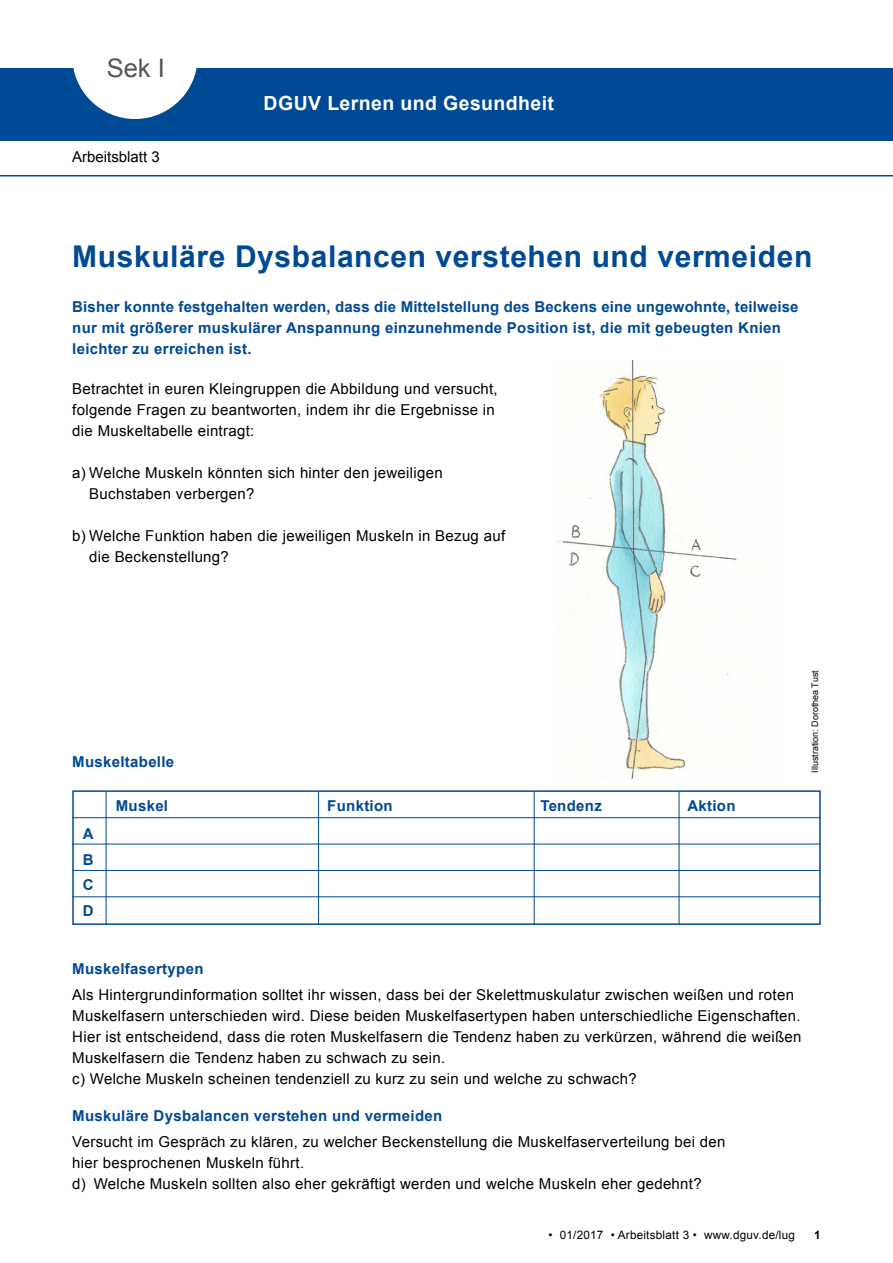
<style>
.page{position:relative;width:893px;height:1263px;background:#fff}
.page>*{position:absolute;margin:0;border:0;box-sizing:border-box;transform-origin:0 0}
.t1{font:700 30px "Arial";letter-spacing:.02em;color:#004994}
.t2{font:25.5px "Arial";color:#555}
.t3{font:700 19.5px "Arial";letter-spacing:.02em;color:#fff}
.t4{font:15px/21px "Arial";letter-spacing:.02em;color:#000}
.t5{font:700 15px/25.5px "Arial";letter-spacing:.02em;color:#004994;text-align:justify}
.t6{font:15px "Arial";color:#000}
.t7{font:11.7px "Arial";letter-spacing:.02em;color:#000}
.t8{font:700 11.7px "Arial";color:#000}
.t9{font:9px "Arial";color:#000}
</style>
<div class="page">
<div style="left:0;top:68px;width:893px;height:72px;background:#004994"></div>
<svg style="left:73px;top:68px;width:124px;height:51px"></svg>
<hr style="left:0;top:175px;width:893px;height:1px;background:#004994">
<img style="left:557px;top:361px;width:184px;height:417px">
<div style="left:72px;top:790px;width:749px;height:135px;border:2px solid #004994"></div>
<hr style="left:72px;top:817px;width:749px;height:1px;background:#004994">
<hr style="left:72px;top:844px;width:749px;height:1px;background:#004994">
<hr style="left:72px;top:870px;width:749px;height:1px;background:#004994">
<hr style="left:72px;top:896px;width:749px;height:1px;background:#004994">
<hr style="left:106px;top:791px;width:1px;height:134px;background:#004994">
<hr style="left:318px;top:791px;width:1px;height:134px;background:#004994">
<hr style="left:534px;top:791px;width:1px;height:134px;background:#004994">
<hr style="left:679px;top:791px;width:1px;height:134px;background:#004994">
<h2 class="t2" style="left:107px;top:51px;width:60px">Sek I</h2>
<p class="t6" style="left:72px;top:147px;width:89px">Arbeitsblatt 3</p>
<h3 class="t3" style="left:264px;top:90px;width:292px">DGUV Lernen und Gesundheit</h3>
<h1 class="t1" style="left:72px;top:236px;width:741px">Muskuläre Dysbalancen verstehen und vermeiden</h1>
<p class="t5" style="left:72px;top:296px;width:728px;line-height:21px;text-align:left">Bisher konnte festgehalten werden, dass die Mittelstellung des Beckens eine ungewohnte, teilweise nur mit größerer muskulärer Anspannung einzunehmende Position ist, die mit gebeugten Knien leichter zu erreichen ist.</p>
<p class="t4" style="left:72px;top:378px;width:427px">Betrachtet in euren Kleingruppen die Abbildung und versucht, folgende Fragen zu beantworten, indem ihr die Ergebnisse in die Muskeltabelle eintragt:</p>
<p class="t4" style="left:89px;top:462px;width:355px;text-indent:-17px">a) Welche Muskeln könnten sich hinter den jeweiligen<br>Buchstaben verbergen?</p>
<p class="t4" style="left:89px;top:525px;width:417px;text-indent:-17px">b) Welche Funktion haben die jeweiligen Muskeln in Bezug auf die Beckenstellung?</p>
<p class="t5" style="left:72px;top:750px;width:103px">Muskeltabelle</p>
<p class="t5" style="left:116px;top:793px;width:54px">Muskel</p>
<p class="t5" style="left:327px;top:793px;width:67px">Funktion</p>
<p class="t5" style="left:540px;top:793px;width:63px">Tendenz</p>
<p class="t5" style="left:687px;top:793px;width:50px">Aktion</p>
<p class="t5" style="left:83px;top:822px;width:12px">A B C D</p>
<p class="t9" style="left:809px;top:773px;width:104px;rotate:-90deg">Illustration: Dorothea Tust</p>
<p class="t5" style="left:72px;top:957px;width:133px">Muskelfasertypen</p>
<p class="t4" style="left:72px;top:984px;width:731px">Als Hintergrundinformation solltet ihr wissen, dass bei der Skelettmuskulatur zwischen weißen und roten Muskelfasern unterschieden wird. Diese beiden Muskelfasertypen haben unterschiedliche Eigenschaften.<br>Hier ist entscheidend, dass die roten Muskelfasern die Tendenz haben zu verkürzen, während die weißen Muskelfasern die Tendenz haben zu schwach zu sein.<br>c) Welche Muskeln scheinen tendenziell zu kurz zu sein und welche zu schwach?</p>
<p class="t5" style="left:72px;top:1104px;width:371px">Muskuläre Dysbalancen verstehen und vermeiden</p>
<p class="t4" style="left:72px;top:1131px;width:655px">Versucht im Gespräch zu klären, zu welcher Beckenstellung die Muskelfaserverteilung bei den hier besprochenen Muskeln führt.<br>d) Welche Muskeln sollten also eher gekräftigt werden und welche Muskeln eher gedehnt?</p>
<p class="t7" style="left:548px;top:1228px;width:248px">• 01/2017 • Arbeitsblatt 3 • www.dguv.de/lug</p>
<p class="t8" style="left:814px;top:1227px;width:8px">1</p>
</div>
